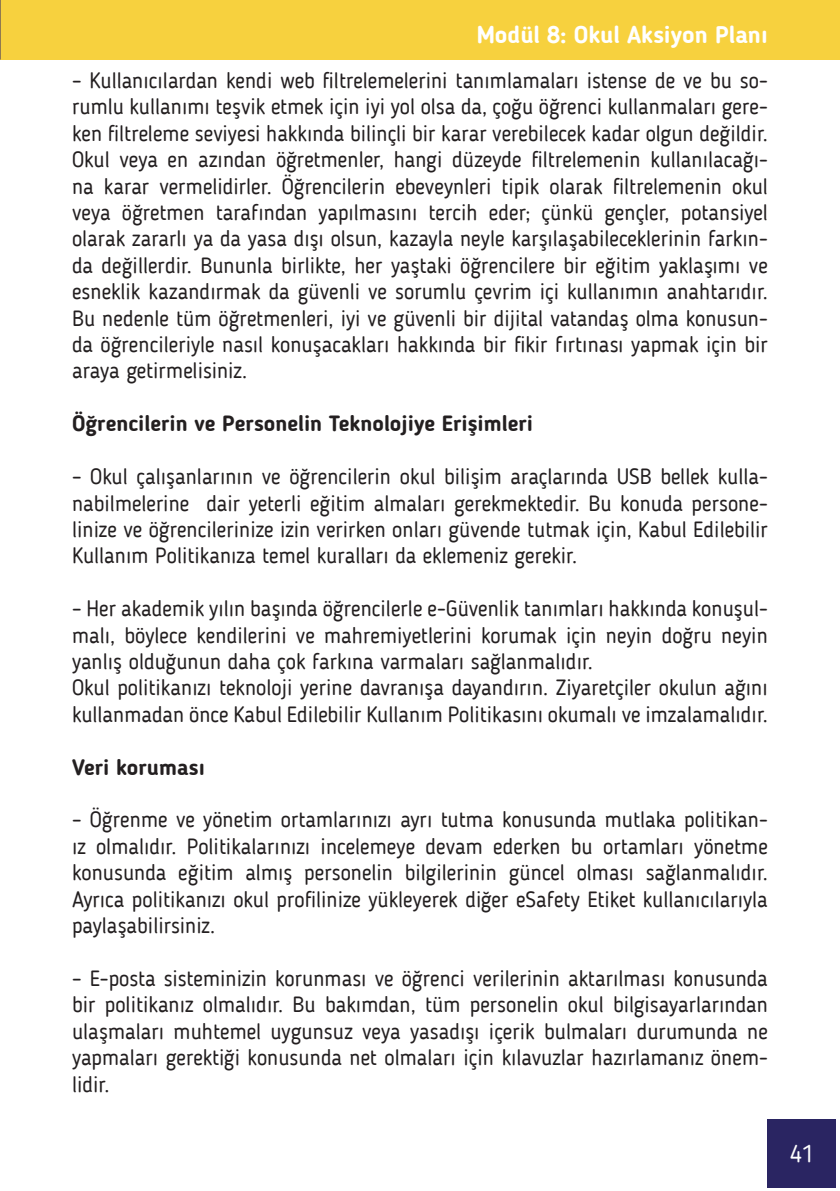
<style>
.page{position:relative;width:840px;height:1191px;background:#fff}
.page>*{position:absolute;margin:0;border:0;box-sizing:border-box;transform-origin:0 0}
.t1{font:700 24px "Blogger Sans";color:#fff}
.t2{font:24px "Blogger Sans";color:#fff}
.t3{font:22px/26.4px "Blogger Sans";color:#231f20;text-align:justify}
.t4{font:700 22px "Blogger Sans";color:#231f20}
</style>
<div class="page">
<div style="left:0;top:0;width:839px;height:60px;background:#f7d13e"></div>
<div style="left:767px;top:1119px;width:68px;height:68px;background:#2a2562"></div>
<p class="t1" style="left:476px;top:23px;width:292px">Modül 8: Okul Aksiyon Planı</p>
<p class="t3" style="left:72px;top:68px;width:697px">– Kullanıcılardan kendi web filtrelemelerini tanımlamaları istense de ve bu so&shy;rumlu kullanımı teşvik etmek için iyi yol olsa da, çoğu öğrenci kullanmaları gere&shy;ken filtreleme seviyesi hakkında bilinçli bir karar verebilecek kadar olgun değildir.<br>Okul veya en azından öğretmenler, hangi düzeyde filtrelemenin kullanılacağı&shy;na karar vermelidirler. Öğrencilerin ebeveynleri tipik olarak filtrelemenin okul veya öğretmen tarafından yapılmasını tercih eder; çünkü gençler, potansiyel olarak zararlı ya da yasa dışı olsun, kazayla neyle karşılaşabileceklerinin farkın&shy;da değillerdir. Bununla birlikte, her yaştaki öğrencilere bir eğitim yaklaşımı ve esneklik kazandırmak da güvenli ve sorumlu çevrim içi kullanımın anahtarıdır.<br>Bu nedenle tüm öğretmenleri, iyi ve güvenli bir dijital vatandaş olma konusun&shy;da öğrencileriyle nasıl konuşacakları hakkında bir fikir fırtınası yapmak için bir araya getirmelisiniz.</p>
<p class="t4" style="left:72px;top:413px;width:462px">Öğrencilerin ve Personelin Teknolojiye Erişimleri</p>
<p class="t3" style="left:72px;top:464px;width:697px">– Okul çalışanlarının ve öğrencilerin okul bilişim araçlarında USB bellek kulla&shy;nabilmelerine dair yeterli eğitim almaları gerekmektedir. Bu konuda persone&shy;linize ve öğrencilerinize izin verirken onları güvende tutmak için, Kabul Edilebilir Kullanım Politikanıza temel kuralları da eklemeniz gerekir.</p>
<p class="t3" style="left:72px;top:596px;width:697px;text-align:left">– Her akademik yılın başında öğrencilerle e-Güvenlik tanımları hakkında konuşul&shy;malı, böylece kendilerini ve mahremiyetlerini korumak için neyin doğru neyin yanlış olduğunun daha çok farkına varmaları sağlanmalıdır.<br>Okul politikanızı teknoloji yerine davranışa dayandırın. Ziyaretçiler okulun ağını kullanmadan önce Kabul Edilebilir Kullanım Politikasını okumalı ve imzalamalıdır.</p>
<p class="t4" style="left:72px;top:756px;width:134px">Veri koruması</p>
<p class="t3" style="left:72px;top:807px;width:697px">– Öğrenme ve yönetim ortamlarınızı ayrı tutma konusunda mutlaka politikan&shy;ız olmalıdır. Politikalarınızı incelemeye devam ederken bu ortamları yönetme konusunda eğitim almış personelin bilgilerinin güncel olması sağlanmalıdır.<br>Ayrıca politikanızı okul profilinize yükleyerek diğer eSafety Etiket kullanıcılarıyla paylaşabilirsiniz.</p>
<p class="t3" style="left:72px;top:966px;width:697px">– E-posta sisteminizin korunması ve öğrenci verilerinin aktarılması konusunda bir politikanız olmalıdır. Bu bakımdan, tüm personelin okul bilgisayarlarından ulaşmaları muhtemel uygunsuz veya yasadışı içerik bulmaları durumunda ne yapmaları gerektiği konusunda net olmaları için kılavuzlar hazırlamanız önem&shy;lidir.</p>
<p class="t2" style="left:789px;top:1141px;width:25px">41</p>
</div>
